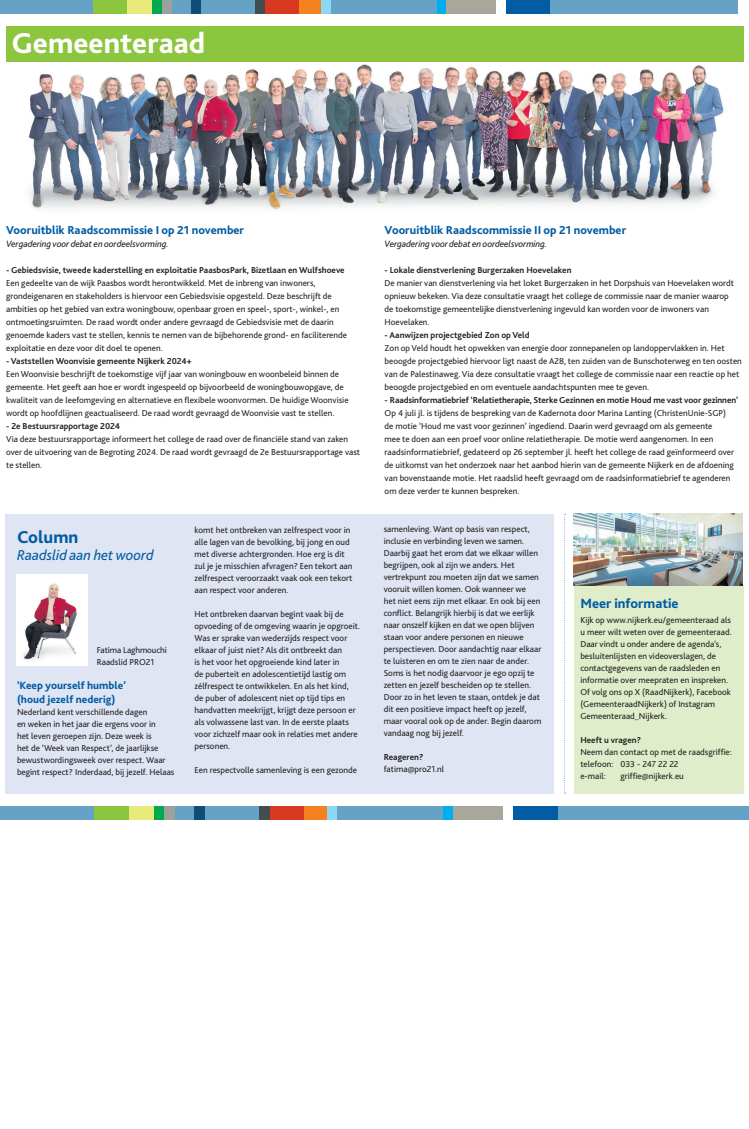
<style>
.page{position:relative;width:749px;height:1129px;background:#fff}
.page>*{position:absolute;margin:0;border:0;box-sizing:border-box;transform-origin:0 0}
.t1{font:800 30px "Bliss 2";color:#fff}
.t2{font:800 18px "Bliss 2";color:#015ca3}
.t3{font:italic 15px "Bliss 2";color:#015ca3}
.t4{font:800 14px "Bliss 2";color:#015ca3}
.t5{font:800 12px "Bliss 2";color:#015ca3}
.t6{font:800 11px/13px "Bliss 2";color:#015ca3}
.t7{font:italic 9.5px "Bliss 2";letter-spacing:-.01em;color:#231f20}
.t8{font:9px/12px "Bliss 2";color:#231f20}
.t9{font:700 9px "Bliss 2";color:#231f20}
</style>
<div class="page">
<div style="left:0;top:0;width:737px;height:13px;background:#66a1c6"></div>
<div style="left:262px;top:0;width:41px;height:13px;background:#d8381e"></div>
<div style="left:444px;top:0;width:61px;height:13px;background:#a9a79b"></div>
<div style="left:122px;top:0;width:40px;height:13px;background:#e8ea7c"></div>
<div style="left:152px;top:0;width:10px;height:13px;background:#00a94e"></div>
<div style="left:162px;top:0;width:10px;height:13px;background:#9da19b"></div>
<div style="left:321px;top:0;width:10px;height:13px;background:#8dd7f7"></div>
<div style="left:495px;top:0;width:10px;height:13px;background:#fff"></div>
<div style="left:299px;top:0;width:22px;height:13px;background:#f58220"></div>
<div style="left:437px;top:0;width:9px;height:13px;background:#00aeef"></div>
<div style="left:93px;top:0;width:34px;height:13px;background:#8bc63e"></div>
<div style="left:505px;top:0;width:44px;height:13px;background:#015ca3"></div>
<div style="left:191px;top:0;width:10px;height:13px;background:#0d4d76"></div>
<div style="left:255px;top:0;width:10px;height:13px;background:#3f4f4f"></div>
<div style="left:6px;top:513px;width:548px;height:280px;background:#dfe5f2"></div>
<div style="left:573px;top:585px;width:170px;height:208px;background:#dfedcb"></div>
<svg style="left:564px;top:513px;width:1px;height:280px"></svg>
<div style="left:16px;top:574px;width:72px;height:91px;background:#fff"></div>
<img style="left:23px;top:583px;width:54px;height:77px">
<img style="left:573px;top:514px;width:169px;height:71px">
<img style="left:29px;top:64px;width:695px;height:146px">
<div style="left:6px;top:26px;width:737px;height:36px;background:#8bc63e"></div>
<div style="left:0;top:806px;width:748px;height:13px;background:#66a1c6"></div>
<div style="left:266px;top:806px;width:41px;height:13px;background:#d8381e"></div>
<div style="left:451px;top:806px;width:62px;height:13px;background:#a9a79b"></div>
<div style="left:124px;top:806px;width:40px;height:13px;background:#e8ea7c"></div>
<div style="left:154px;top:806px;width:10px;height:13px;background:#00a94e"></div>
<div style="left:164px;top:806px;width:10px;height:13px;background:#9da19b"></div>
<div style="left:326px;top:806px;width:10px;height:13px;background:#8dd7f7"></div>
<div style="left:503px;top:806px;width:10px;height:13px;background:#fff"></div>
<div style="left:304px;top:806px;width:22px;height:13px;background:#f58220"></div>
<div style="left:444px;top:806px;width:9px;height:13px;background:#00aeef"></div>
<div style="left:95px;top:806px;width:34px;height:13px;background:#8bc63e"></div>
<div style="left:513px;top:806px;width:45px;height:13px;background:#015ca3"></div>
<div style="left:194px;top:806px;width:10px;height:13px;background:#0d4d76"></div>
<div style="left:259px;top:806px;width:10px;height:13px;background:#3f4f4f"></div>
<h1 class="t1" style="left:11px;top:24px;width:195px">Gemeenteraad</h1>
<h3 class="t5" style="left:6px;top:223px;width:239px">Vooruitblik Raadscommissie I op 21 november</h3>
<p class="t7" style="left:6px;top:238px;width:164px">Vergadering voor debat en oordeelsvorming.</p>
<p class="t9" style="left:6px;top:264px;width:340px">- Gebiedsvisie, tweede kaderstelling en exploitatie PaasbosPark, Bizetlaan en Wulfshoeve</p>
<p class="t8" style="left:6px;top:276px;width:342px;line-height:13px">Een gedeelte van de wijk Paasbos wordt herontwikkeld. Met de inbreng van inwoners, grondeigenaren en stakeholders is hiervoor een Gebiedsvisie opgesteld. Deze beschrijft de ambities op het gebied van extra woningbouw, openbaar groen en speel-, sport-, winkel-, en ontmoetingsruimten. De raad wordt onder andere gevraagd de Gebiedsvisie met de daarin genoemde kaders vast te stellen, kennis te nemen van de bijbehorende grond- en faciliterende exploitatie en deze voor dit doel te openen.</p>
<p class="t9" style="left:6px;top:355px;width:187px">- Vaststellen Woonvisie gemeente Nijkerk 2024+</p>
<p class="t8" style="left:6px;top:367px;width:344px;line-height:13px">Een Woonvisie beschrijft de toekomstige vijf jaar van woningbouw en woonbeleid binnen de gemeente. Het geeft aan hoe er wordt ingespeeld op bijvoorbeeld de woningbouwopgave, de kwaliteit van de leefomgeving en alternatieve en flexibele woonvormen. De huidige Woonvisie wordt op hoofdlijnen geactualiseerd. De raad wordt gevraagd de Woonvisie vast te stellen.</p>
<p class="t9" style="left:6px;top:420px;width:115px">- 2e Bestuursrapportage 2024</p>
<p class="t8" style="left:6px;top:432px;width:355px;line-height:13px">Via deze bestuursrapportage informeert het college de raad over de financiële stand van zaken over de uitvoering van de Begroting 2024. De raad wordt gevraagd de 2e Bestuursrapportage vast te stellen.</p>
<h2 class="t2" style="left:17px;top:525px;width:63px">Column</h2>
<h3 class="t3" style="left:17px;top:545px;width:138px">Raadslid aan het woord</h3>
<p class="t8" style="left:97px;top:643px;width:72px">Fatima Laghmouchi<br>Raadslid PRO21</p>
<p class="t6" style="left:17px;top:679px;width:110px">‘Keep yourself humble’ (houd jezelf nederig)</p>
<p class="t8" style="left:17px;top:705px;width:159px">Nederland kent verschillende dagen<br>en weken in het jaar die ergens voor in<br>het leven geroepen zijn. Deze week is<br>het de ‘Week van Respect’, de jaarlijkse bewustwordingsweek over respect. Waar begint respect? Inderdaad, bij jezelf. Helaas</p>
<p class="t8" style="left:194px;top:523px;width:159px">komt het ontbreken van zelfrespect voor in alle lagen van de bevolking, bij jong en oud met diverse achtergronden. Hoe erg is dit zul je je misschien afvragen? Een tekort aan zelfrespect veroorzaakt vaak ook een tekort aan respect voor anderen.</p>
<p class="t8" style="left:194px;top:607px;width:167px">Het ontbreken daarvan begint vaak bij de opvoeding of de omgeving waarin je opgroeit.<br>Was er sprake van wederzijds respect voor elkaar of juist niet? Als dit ontbreekt dan<br>is het voor het opgroeiende kind later in<br>de puberteit en adolescentietijd lastig om zélfrespect te ontwikkelen. En als het kind,<br>de puber of adolescent niet op tijd tips en handvatten meekrijgt, krijgt deze persoon er als volwassene last van. In de eerste plaats voor zichzelf maar ook in relaties met andere personen.</p>
<p class="t8" style="left:194px;top:763px;width:164px">Een respectvolle samenleving is een gezonde</p>
<h3 class="t5" style="left:384px;top:223px;width:243px">Vooruitblik Raadscommissie II op 21 november</h3>
<p class="t7" style="left:384px;top:238px;width:164px">Vergadering voor debat en oordeelsvorming.</p>
<p class="t9" style="left:384px;top:264px;width:188px">- Lokale dienstverlening Burgerzaken Hoevelaken</p>
<p class="t8" style="left:384px;top:276px;width:351px;line-height:13px">De manier van dienstverlening via het loket Burgerzaken in het Dorpshuis van Hoevelaken wordt opnieuw bekeken. Via deze consultatie vraagt het college de commissie naar de manier waarop de toekomstige gemeentelijke dienstverlening ingevuld kan worden voor de inwoners van Hoevelaken.</p>
<p class="t9" style="left:384px;top:329px;width:146px">- Aanwijzen projectgebied Zon op Veld</p>
<p class="t8" style="left:384px;top:341px;width:358px;line-height:13px">Zon op Veld houdt het opwekken van energie door zonnepanelen op landoppervlakken in. Het beoogde projectgebied hiervoor ligt naast de A28, ten zuiden van de Bunschoterweg en ten oosten van de Palestinaweg. Via deze consultatie vraagt het college de commissie naar een reactie op het beoogde projectgebied en om eventuele aandachtspunten mee te geven.</p>
<p class="t9" style="left:384px;top:394px;width:355px">- Raadsinformatiebrief ‘Relatietherapie, Sterke Gezinnen en motie Houd me vast voor gezinnen’</p>
<p class="t8" style="left:384px;top:406px;width:351px;line-height:13px">Op 4 juli jl. is tijdens de bespreking van de Kadernota door Marina Lanting (ChristenUnie-SGP) de motie ‘Houd me vast voor gezinnen’ ingediend. Daarin werd gevraagd om als gemeente<br>mee te doen aan een proef voor online relatietherapie. De motie werd aangenomen. In een raadsinformatiebrief, gedateerd op 26 september jl. heeft het college de raad geïnformeerd over de uitkomst van het onderzoek naar het aanbod hierin van de gemeente Nijkerk en de afdoening van bovenstaande motie. Het raadslid heeft gevraagd om de raadsinformatiebrief te agenderen om deze verder te kunnen bespreken.</p>
<p class="t8" style="left:383px;top:523px;width:159px">samenleving. Want op basis van respect, inclusie en verbinding leven we samen.<br>Daarbij gaat het erom dat we elkaar willen begrijpen, ook al zijn we anders. Het vertrekpunt zou moeten zijn dat we samen vooruit willen komen. Ook wanneer we<br>het niet eens zijn met elkaar. En ook bij een conflict. Belangrijk hierbij is dat we eerlijk naar onszelf kijken en dat we open blijven staan voor andere personen en nieuwe perspectieven. Door aandachtig naar elkaar te luisteren en om te zien naar de ander.<br>Soms is het nodig daarvoor je ego opzij te zetten en jezelf bescheiden op te stellen.<br>Door zo in het leven te staan, ontdek je dat dit een positieve impact heeft op jezelf, maar vooral ook op de ander. Begin daarom vandaag nog bij jezelf.</p>
<p class="t9" style="left:383px;top:751px;width:41px">Reageren?</p>
<p class="t8" style="left:383px;top:763px;width:62px">fatima@pro21.nl</p>
<h3 class="t4" style="left:580px;top:594px;width:100px">Meer informatie</h3>
<p class="t8" style="left:580px;top:613px;width:153px">Kijk op www.nijkerk.eu/gemeenteraad als u meer wilt weten over de gemeenteraad.<br>Daar vindt u onder andere de agenda’s, besluitenlijsten en videoverslagen, de contactgegevens van de raadsleden en informatie over meepraten en inspreken.<br>Of volg ons op X (RaadNijkerk), Facebook (GemeenteraadNijkerk) of Instagram Gemeenteraad_Nijkerk.</p>
<p class="t9" style="left:580px;top:734px;width:62px">Heeft u vragen?</p>
<p class="t8" style="left:580px;top:745px;width:153px">Neem dan contact op met de raadsgriffie: telefoon: 033 - 247 22 22<br>e-mail:</p>
<p class="t8" style="left:620px;top:769px;width:65px">griffie@nijkerk.eu</p>
</div>
